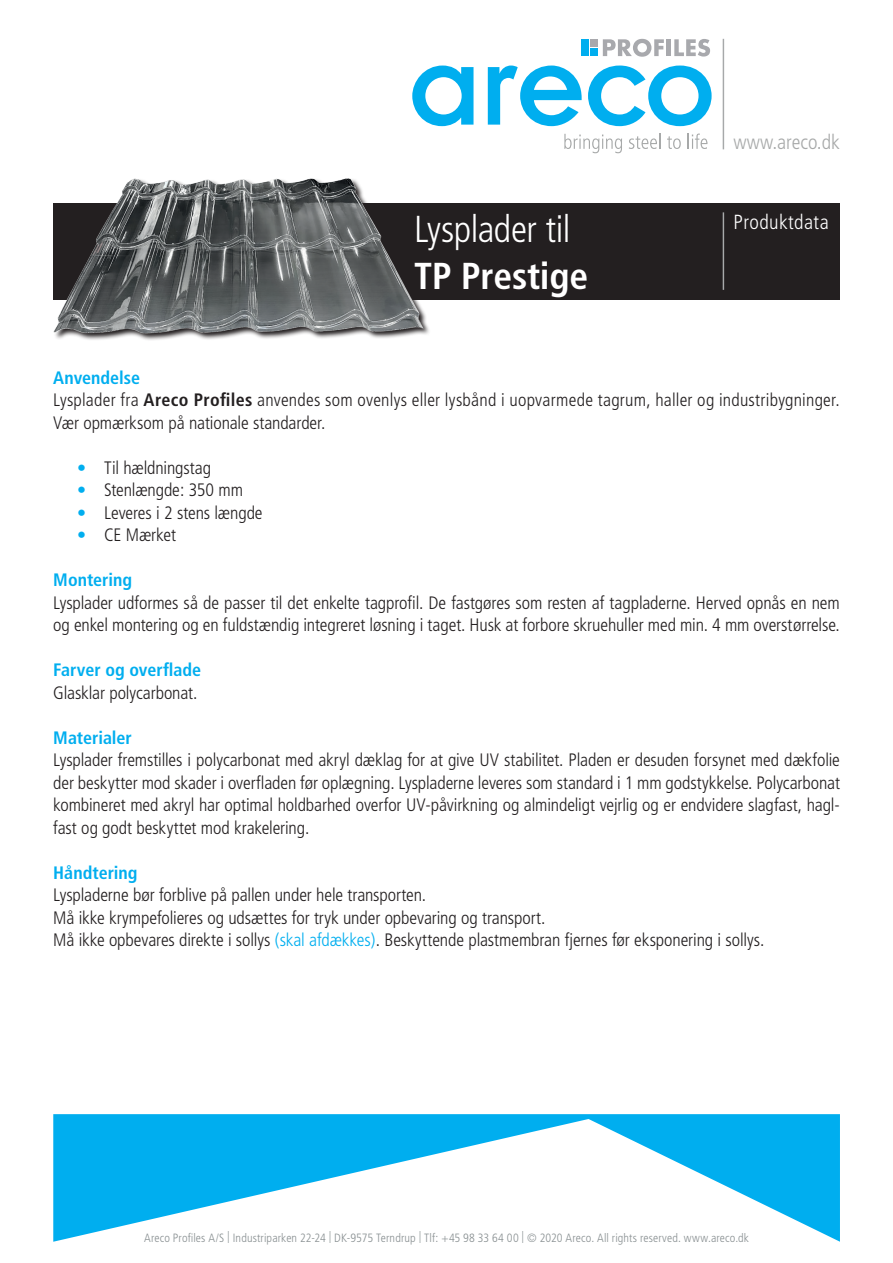
<style>
.page{position:relative;width:893px;height:1263px;background:#fff}
.page>*{position:absolute;margin:0;border:0;box-sizing:border-box;transform-origin:0 0}
.t1{font:300 condensed 37.5px "Frutiger";letter-spacing:-.01em;color:#fff}
.t2{font:700 condensed 37.5px "Frutiger";letter-spacing:-.005em;color:#fff}
.t3{font:300 condensed 20.4px "Frutiger";color:#a7a9a9}
.t4{font:300 condensed 20.4px "Frutiger";letter-spacing:.02em;color:#fff}
.t5{font:300 condensed 18px/22.5px "Frutiger";letter-spacing:-.005em;color:#231f20}
.t6{font:700 condensed 18px "Frutiger";color:#00aeef}
.t7{font:300 condensed 12px "Frutiger";letter-spacing:.01em;color:#888f91}
.s1{font-weight:700;color:#00aeef}
.s2{font-weight:700}
.s3{color:#00aeef}
</style>
<div class="page">
<div style="left:53px;top:203px;width:787px;height:96px;background:#231f20"></div>
<svg style="left:53px;top:1114px;width:787px;height:128px;fill:#00aeef"></svg>
<svg style="left:412px;top:66px;width:61px;height:60px"></svg>
<svg style="left:488px;top:66px;width:94px;height:60px"></svg>
<svg style="left:588px;top:66px;width:124px;height:60px"></svg>
<svg style="left:603px;top:39px;width:61px;height:18px"></svg>
<div style="left:666px;top:39px;width:5px;height:17px;background:#a8a9ad"></div>
<svg style="left:674px;top:39px;width:36px;height:18px"></svg>
<div style="left:590px;top:40px;width:8px;height:7px;background:#a8a9ad"></div>
<div style="left:590px;top:49px;width:8px;height:7px;background:#00aeef"></div>
<div style="left:581px;top:40px;width:8px;height:16px;background:#00aeef"></div>
<svg style="left:564px;top:134px;width:58px;height:19px"></svg>
<svg style="left:629px;top:134px;width:31px;height:15px"></svg>
<svg style="left:667px;top:136px;width:14px;height:13px"></svg>
<svg style="left:688px;top:134px;width:19px;height:15px"></svg>
<hr style="left:723px;top:39px;width:1px;height:110px;background:#a7a9aa">
<hr style="left:723px;top:212px;width:1px;height:78px;background:#a7a9aa">
<img style="left:53px;top:178px;width:382px;height:162px">
<h1 class="t1" style="left:414px;top:207px;width:158px">Lysplader til</h1>
<h1 class="t2" style="left:414px;top:253px;width:175px">TP Prestige</h1>
<p class="t3" style="left:734px;top:130px;width:108px">www.areco.dk</p>
<p class="t4" style="left:734px;top:210px;width:97px">Produktdata</p>
<p class="t5" style="left:53px;top:366px;width:788px"><span class="s1">Anvendelse<br></span>Lysplader fra <span class="s2">Areco Profiles</span> anvendes som ovenlys eller lysbånd i uopvarmede tagrum, haller og industribygninger.<br>Vær opmærksom på nationale standarder.</p>
<p class="t5" style="left:77px;top:456px;width:135px"><span class="s3">•</span> Til hældningstag</p>
<p class="t5" style="left:77px;top:479px;width:167px"><span class="s3">•</span> Stenlængde: 350 mm</p>
<p class="t5" style="left:77px;top:501px;width:187px"><span class="s3">•</span> Leveres i 2 stens længde</p>
<p class="t5" style="left:77px;top:524px;width:100px"><span class="s3">•</span> CE Mærket</p>
<p class="t6" style="left:53px;top:569px;width:80px">Montering</p>
<p class="t5" style="left:53px;top:591px;width:788px">Lysplader udformes så de passer til det enkelte tagprofil. De fastgøres som resten af tagpladerne. Herved opnås en nem og enkel montering og en fuldstændig integreret løsning i taget. Husk at forbore skruehuller med min. 4 mm overstørrelse.</p>
<p class="t6" style="left:53px;top:659px;width:149px">Farver og overflade</p>
<p class="t5" style="left:53px;top:681px;width:146px">Glasklar polycarbonat.</p>
<p class="t6" style="left:53px;top:727px;width:80px">Materialer</p>
<p class="t5" style="left:53px;top:749px;width:788px;text-align:justify">Lysplader fremstilles i polycarbonat med akryl dæklag for at give UV stabilitet. Pladen er desuden forsynet med dækfolie der beskytter mod skader i overfladen før oplægning. Lyspladerne leveres som standard i 1 mm godstykkelse. Polycarbonat kombineret med akryl har optimal holdbarhed overfor UV-påvirkning og almindeligt vejrlig og er endvidere slagfast, hagl&shy;fast og godt beskyttet mod krakelering.</p>
<p class="t6" style="left:53px;top:862px;width:86px">Håndtering</p>
<p class="t5" style="left:53px;top:884px;width:713px">Lyspladerne bør forblive på pallen under hele transporten.<br>Må ikke krympefolieres og udsættes for tryk under opbevaring og transport.<br>Må ikke opbevares direkte i sollys <span class="s3">(skal afdækkes)</span>. Beskyttende plastmembran fjernes før eksponering i sollys.</p>
<p class="t7" style="left:144px;top:1231px;width:606px">Areco Profiles A/S | Industriparken 22-24 | DK-9575 Terndrup | Tlf: +45 98 33 64 00 | © 2020 Areco. All rights reserved. www.areco.dk</p>
</div>
